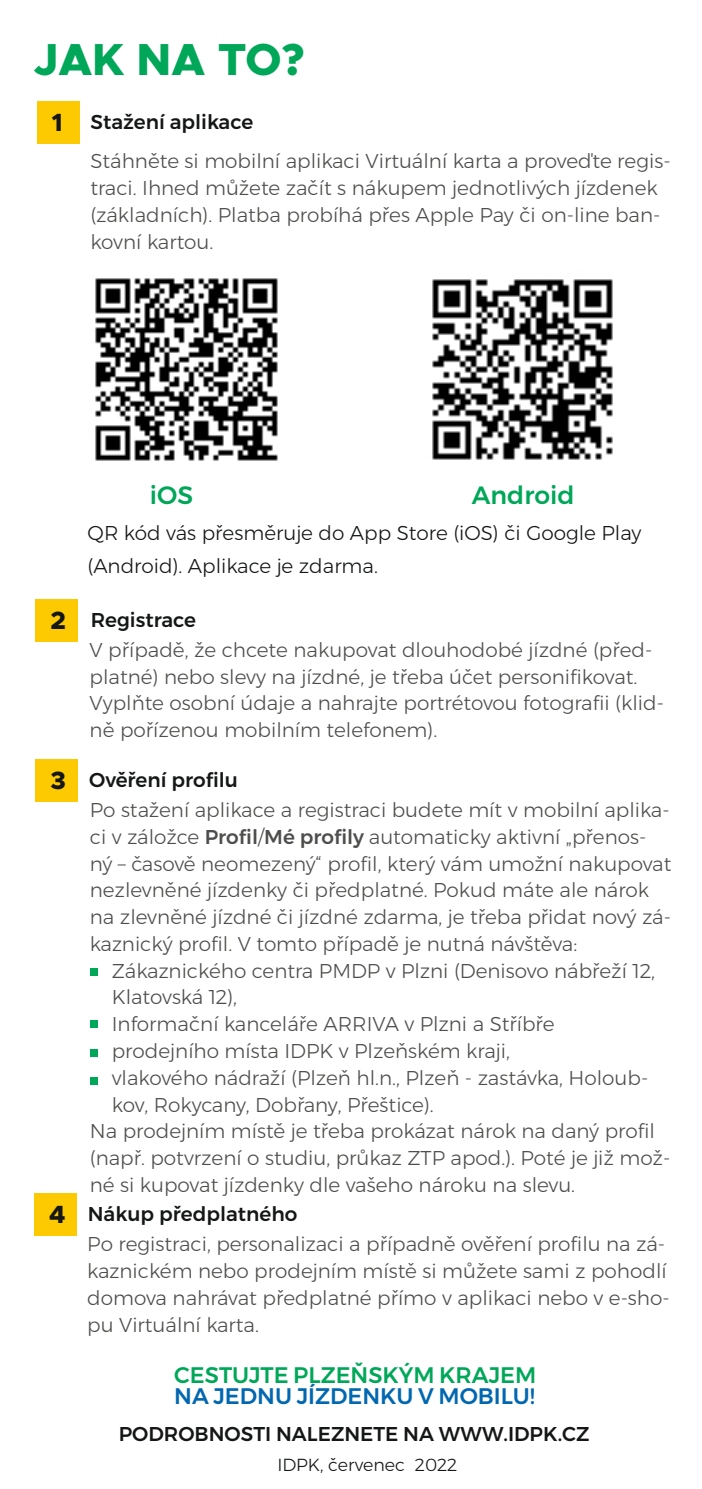
<style>
.page{position:relative;width:702px;height:1489px;background:#fff}
.page>*{position:absolute;margin:0;border:0;box-sizing:border-box;transform-origin:0 0}
.t1{font:800 45px "Metropolis";color:#00a759}
.t2{font:500 25px "Montserrat";color:#00a759}
.t3{font:800 25px "Metropolis";color:#151616}
.t4{font:500 22.5px "Montserrat";color:#0067b0}
.t5{font:500 22.5px "Montserrat";color:#00a759}
.t6{font:300 20px/26.8px "Montserrat";color:#4e4e4d}
.t7{font:300 20px/33.5px "Montserrat";color:#151616}
.t8{font:500 20px "Montserrat";color:#151616}
.t9{font:300 17.5px "Montserrat";color:#151616}
.s1{font-family:"Metropolis";font-weight:800;font-size:25px;color:#151616}
.s2{font-weight:500;color:#151616}
.s3{font-weight:500}
</style>
<div class="page">
<img style="left:432px;top:279px;width:181px;height:181px">
<img style="left:95px;top:278px;width:183px;height:183px">
<div style="left:37px;top:101px;width:42px;height:42px;background:#fdc900"></div>
<div style="left:36px;top:599px;width:42px;height:43px;background:#fdc900"></div>
<div style="left:36px;top:759px;width:42px;height:43px;background:#fdc900"></div>
<div style="left:34px;top:1193px;width:43px;height:42px;background:#fdc900"></div>
<div style="left:91px;top:968px;width:7px;height:7px;background:#00a759"></div>
<div style="left:91px;top:1020px;width:7px;height:7px;background:#00a759"></div>
<div style="left:91px;top:1049px;width:7px;height:7px;background:#00a759"></div>
<div style="left:91px;top:1077px;width:7px;height:7px;background:#00a759"></div>
<h1 class="t1" style="left:34px;top:40px;width:272px">JAK NA TO?</h1>
<p class="t3" style="left:52px;top:111px;width:12px">1</p>
<p class="t8" style="left:91px;top:109px;width:164px">Stažení aplikace</p>
<p class="t6" style="left:90px;top:148px;width:581px">Stáhněte si mobilní aplikaci Virtuální karta a proveďte regis&shy;traci. Ihned můžete začít s nákupem jednotlivých jízdenek (základních). Platba probíhá přes Apple Pay či on-line ban&shy;kovní kartou.</p>
<p class="t2" style="left:150px;top:479px;width:45px">iOS</p>
<p class="t2" style="left:472px;top:479px;width:104px">Android</p>
<p class="t7" style="left:87px;top:516px;width:555px">QR kód vás přesměruje do App Store (iOS) či Google Play (Android). Aplikace je zdarma.</p>
<p class="t3" style="left:51px;top:609px;width:17px">2</p>
<p class="t8" style="left:91px;top:607px;width:107px">Registrace</p>
<p class="t6" style="left:90px;top:636px;width:576px">V případě, že chcete nakupovat dlouhodobé jízdné (před&shy;platné) nebo slevy na jízdné, je třeba účet personifikovat.<br>Vyplňte osobní údaje a nahrajte portrétovou fotografii (klid&shy;ně pořízenou mobilním telefonem).</p>
<p class="t6" style="left:90px;top:765px;width:581px;line-height:29.8px;text-indent:-39px"><span class="s1">3</span> <span class="s2">Ověření profilu<br></span>Po stažení aplikace a registraci budete mít v mobilní aplika-</p>
<p class="t6" style="left:90px;top:823px;width:583px">ci v záložce <span class="s3">Profil</span>/<span class="s3">Mé profily</span> automaticky aktivní „přenos&shy;ný – časově neomezený“ profil, který vám umožní nakupovat nezlevněné jízdenky či předplatné. Pokud máte ale nárok na zlevněné jízdné či jízdné zdarma, je třeba přidat nový zá&shy;kaznický profil. V tomto případě je nutná návštěva:</p>
<p class="t6" style="left:112px;top:957px;width:544px">Zákaznického centra PMDP v Plzni (Denisovo nábřeží 12,</p>
<p class="t6" style="left:112px;top:983px;width:127px">Klatovská 12),</p>
<p class="t6" style="left:112px;top:1010px;width:444px">Informační kanceláře ARRIVA v Plzni a Stříbře</p>
<p class="t6" style="left:112px;top:1037px;width:399px">prodejního místa IDPK v Plzeňském kraji,</p>
<p class="t6" style="left:112px;top:1064px;width:538px">vlakového nádraží (Plzeň hl.n., Plzeň - zastávka, Holoub-</p>
<p class="t6" style="left:112px;top:1090px;width:323px">kov, Rokycany, Dobřany, Přeštice).</p>
<p class="t6" style="left:90px;top:1117px;width:566px">Na prodejním místě je třeba prokázat nárok na daný profil</p>
<p class="t6" style="left:90px;top:1144px;width:582px">(např. potvrzení o studiu, průkaz ZTP apod.). Poté je již mož-</p>
<p class="t6" style="left:90px;top:1171px;width:487px">né si kupovat jízdenky dle vašeho nároku na slevu.</p>
<p class="t6" style="left:87px;top:1198px;width:579px;line-height:30.5px;text-indent:-38px"><span class="s1">4</span> <span class="s2">Nákup předplatného<br></span>Po registraci, personalizaci a případně ověření profilu na zá-</p>
<p class="t6" style="left:87px;top:1257px;width:584px">kaznickém nebo prodejním místě si můžete sami z pohodlí domova nahrávat předplatné přímo v aplikaci nebo v e-sho&shy;pu Virtuální karta.</p>
<p class="t5" style="left:174px;top:1361px;width:363px">CESTUJTE PLZEŇSKÝM KRAJEM</p>
<p class="t4" style="left:174px;top:1381px;width:362px">NA JEDNU JÍZDENKU V MOBILU!</p>
<p class="t8" style="left:119px;top:1421px;width:472px">PODROBNOSTI NALEZNETE NA WWW.IDPK.CZ</p>
<p class="t9" style="left:277px;top:1453px;width:181px">IDPK, červenec 2022</p>
</div>
